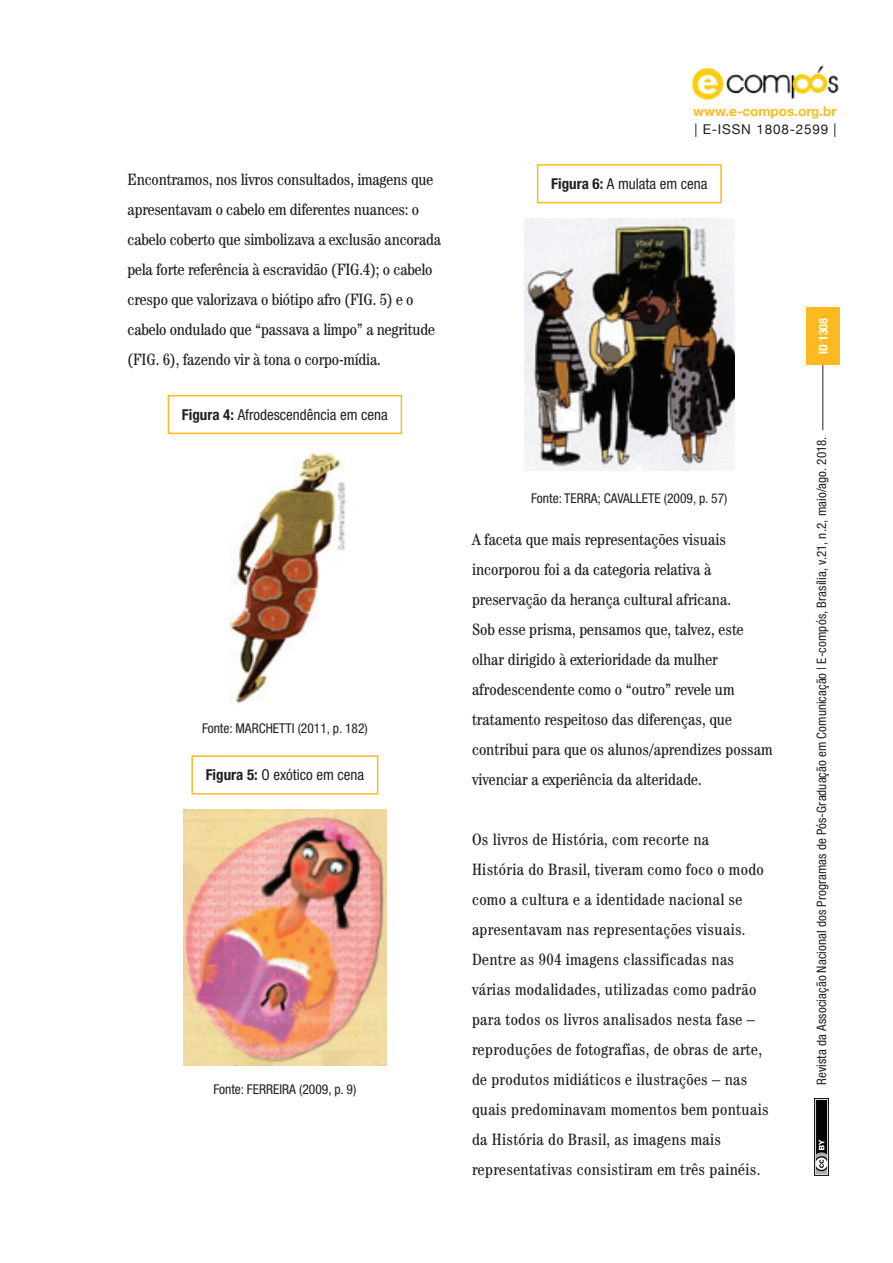
<style>
.page{position:relative;width:893px;height:1263px;background:#fff}
.page>*{position:absolute;margin:0;border:0;box-sizing:border-box;transform-origin:0 0}
.t1{font:condensed 16.5px/30px "Century IT Cby BT";color:#231f20}
.t2{font:condensed 16.5px/30px "Century IT Cby BT";letter-spacing:.02em;color:#231f20}
.t3{font:condensed 15px "Helvetica Neue LT Std";color:#231f20}
.t4{font:condensed 13.5px "Helvetica Neue LT Pro";color:#231f20}
.t5{font:700 13.5px "Helvetica Neue";color:#fdba20}
.t6{font:13.5px "Helvetica Neue";letter-spacing:.06em;color:#231f20}
.t7{font:condensed 13.05px "Helvetica Neue LT Pro";letter-spacing:.005em;color:#231f20}
.t8{font:700 condensed 12px "Helvetica Neue";color:#fff}
.s1{font-family:"Helvetica Neue LT Pro";font-weight:700}
</style>
<div class="page">
<hr style="left:822px;top:362px;width:1px;height:68px;background:#231f20">
<div style="left:806px;top:307px;width:34px;height:58px;background:#fdba20"></div>
<img style="left:692px;top:65px;width:147px;height:36px">
<img style="left:814px;top:1099px;width:15px;height:76px">
<div style="left:168px;top:395px;width:234px;height:39px;border:2px solid #fdba20"></div>
<img style="left:229px;top:452px;width:117px;height:252px">
<div style="left:191px;top:755px;width:187px;height:40px;border:2px solid #fdba20"></div>
<img style="left:184px;top:809px;width:202px;height:256px">
<div style="left:537px;top:164px;width:185px;height:39px;border:2px solid #fdba20"></div>
<img style="left:524px;top:218px;width:210px;height:253px">
<p class="t1" style="left:128px;top:164px;width:315px">Encontramos, nos livros consultados, imagens que apresentavam o cabelo em diferentes nuances: o cabelo coberto que simbolizava a exclusão ancorada pela forte referência à escravidão (FIG.4); o cabelo crespo que valorizava o biótipo afro (FIG. 5) e o cabelo ondulado que “passava a limpo” a negritude (FIG. 6), fazendo vir à tona o corpo-mídia.</p>
<p class="t3" style="left:182px;top:406px;width:207px"><span class="s1">Figura 4:</span> Afrodescendência em cena</p>
<p class="t4" style="left:202px;top:721px;width:167px">Fonte: MARCHETTI (2011, p. 182)</p>
<p class="t3" style="left:206px;top:766px;width:160px"><span class="s1">Figura 5:</span> O exótico em cena</p>
<p class="t4" style="left:213px;top:1081px;width:144px">Fonte: FERREIRA (2009, p. 9)</p>
<p class="t5" style="left:693px;top:99px;width:145px">www.e-compos.org.br</p>
<p class="t6" style="left:694px;top:118px;width:144px">| E-ISSN 1808-2599 |</p>
<p class="t3" style="left:551px;top:175px;width:158px"><span class="s1">Figura 6:</span> A mulata em cena</p>
<p class="t4" style="left:531px;top:490px;width:198px">Fonte: TERRA; CAVALLETE (2009, p. 57)</p>
<p class="t1" style="left:472px;top:524px;width:302px">A faceta que mais representações visuais incorporou foi a da categoria relativa à preservação da herança cultural africana.<br>Sob esse prisma, pensamos que, talvez, este olhar dirigido à exterioridade da mulher afrodescendente como o “outro” revele um tratamento respeitoso das diferenças, que contribui para que os alunos/aprendizes possam vivenciar a experiência da alteridade.</p>
<p class="t2" style="left:472px;top:824px;width:298px">Os livros de História, com recorte na<br>História do Brasil, tiveram como foco o modo como a cultura e a identidade nacional se apresentavam nas representações visuais.<br>Dentre as 904 imagens classificadas nas várias modalidades, utilizadas como padrão para todos os livros analisados nesta fase – reproduções de fotografias, de obras de arte, de produtos midiáticos e ilustrações – nas quais predominavam momentos bem pontuais da História do Brasil, as imagens mais representativas consistiram em três painéis.</p>
<p class="t8" style="left:813px;top:354px;width:37px;rotate:-90deg">ID 1308</p>
<p class="t7" style="left:814px;top:1085px;width:650px;rotate:-90deg">Revista da Associação Nacional dos Programas de Pós-Graduação em Comunicação | E-compós, Brasília, v.21, n.2, maio/ago. 2018.</p>
</div>
